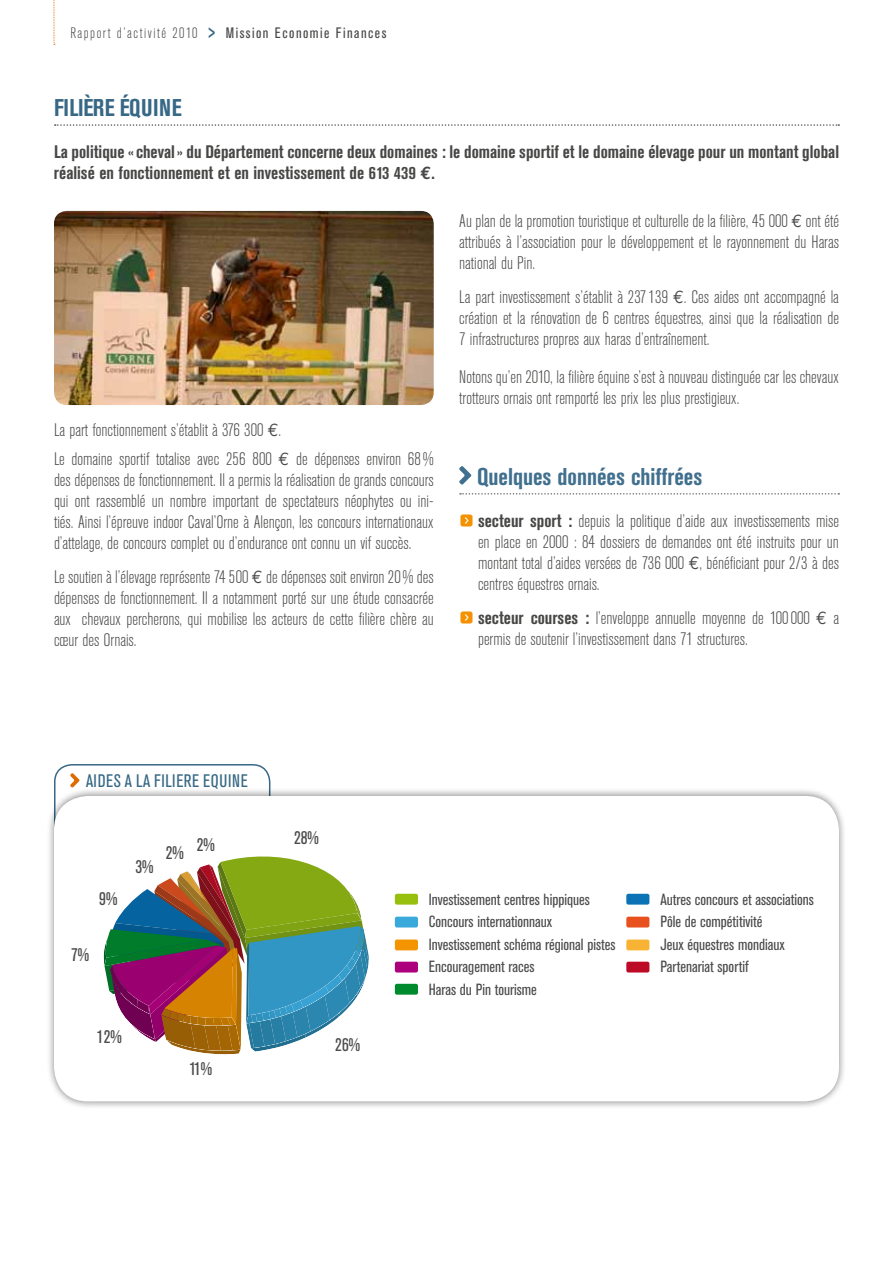
<style>
.page{position:relative;width:893px;height:1263px;background:#fff}
.page>*{position:absolute;margin:0;border:0;box-sizing:border-box;transform-origin:0 0}
.t1{font:700 condensed 24px "Akzidenz Grotesk BE";color:#416f8e}
.t2{font:700 condensed 24px "Akzidenz Grotesk BE";letter-spacing:.02em;color:#376885}
.t3{font:condensed 18.15px "Akzidenz Grotesk BE";color:#4b4b4d}
.t4{font:300 condensed 18px/21px "Akzidenz Grotesk BE";color:#474746;text-align:justify}
.t5{font:700 condensed 18px/21px "Akzidenz Grotesk BE";color:#474746}
.t6{font:condensed 18px "Akzidenz Grotesk BE";letter-spacing:.04em;color:#376885}
.t7{font:condensed 16.05px/22.5px "Akzidenz Grotesk BE";color:#4b4b4d}
.t8{font:condensed 15px "Akzidenz Grotesk BE";letter-spacing:.1em;color:#474746}
.s1{font-weight:300}
.s2{font-weight:700;font-stretch:normal;color:#376885}
.s3{font-family:"Euro Mono";font-stretch:normal}
.s4{font-family:"Euro Mono";font-weight:400;font-stretch:normal}
.s5{font-weight:700}
</style>
<div class="page">
<svg style="left:54px;top:0;width:1px;height:45px"></svg>
<svg style="left:460px;top:493px;width:379px;height:2px"></svg>
<svg style="left:459px;top:466px;width:13px;height:19px"></svg>
<svg style="left:55px;top:124px;width:784px;height:2px"></svg>
<img style="left:54px;top:211px;width:380px;height:194px">
<div style="left:54px;top:764px;width:216px;height:99px;border:2px solid #376885;border-radius:17px"></div>
<div style="left:46px;top:788px;width:801px;height:321px;background:#000;opacity:.5"></div>
<div style="left:54px;top:796px;width:785px;height:305px;background:#fff;border-radius:34px"></div>
<svg style="left:70px;top:773px;width:10px;height:15px"></svg>
<div style="left:395px;top:894px;width:23px;height:11px;background:#97bf0d;border-radius:2px"></div>
<div style="left:395px;top:917px;width:23px;height:10px;background:#39a9dc;border-radius:2px"></div>
<div style="left:395px;top:939px;width:23px;height:11px;background:#f39400;border-radius:2px"></div>
<div style="left:395px;top:962px;width:23px;height:10px;background:#ad007c;border-radius:2px"></div>
<div style="left:395px;top:984px;width:23px;height:11px;background:#008a2e;border-radius:2px"></div>
<div style="left:626px;top:894px;width:23px;height:11px;background:#0b72b5;border-radius:2px"></div>
<div style="left:626px;top:917px;width:23px;height:10px;background:#e8511e;border-radius:2px"></div>
<div style="left:626px;top:939px;width:23px;height:11px;background:#f8b334;border-radius:2px"></div>
<div style="left:626px;top:962px;width:23px;height:10px;background:#bd0a26;border-radius:2px"></div>
<svg style="left:104px;top:856px;width:265px;height:198px"></svg>
<p class="t8" style="left:70px;top:25px;width:318px"><span class="s1">Rapport d’activité 2010</span> <span class="s2">&gt;</span> Mission Economie Finances</p>
<h1 class="t2" style="left:54px;top:94px;width:128px">Filière équine</h1>
<p class="t5" style="left:54px;top:142px;width:787px">La politique «cheval» du Département concerne deux domaines : le domaine sportif et le domaine élevage pour un montant global réalisé en fonctionnement et en investissement de 613 439 <span class="s3">€</span>.</p>
<p class="t4" style="left:54px;top:415px;width:381px;line-height:29.5px">La part fonctionnement s’établit à 376 300 <span class="s4">€</span>.<br>Le domaine sportif totalise avec 256 800 <span class="s4">€</span> de dépenses environ 68%</p>
<p class="t4" style="left:54px;top:470px;width:381px">des dépenses de fonctionnement. Il a permis la réalisation de grands concours qui ont rassemblé un nombre important de spectateurs néophytes ou ini&shy;tiés. Ainsi l’épreuve indoor Caval’Orne à Alençon, les concours internationaux d’attelage, de concours complet ou d’endurance ont connu un vif succès.</p>
<p class="t4" style="left:54px;top:567px;width:381px">Le soutien à l’élevage représente 74 500 <span class="s4">€</span> de dépenses soit environ 20% des dépenses de fonctionnement. Il a notamment porté sur une étude consacrée aux chevaux percherons, qui mobilise les acteurs de cette filière chère au cœur des Ornais.</p>
<p class="t4" style="left:459px;top:211px;width:381px">Au plan de la promotion touristique et culturelle de la filière, 45 000 <span class="s4">€</span> ont été attribués à l’association pour le développement et le rayonnement du Haras national du Pin.</p>
<p class="t4" style="left:459px;top:287px;width:381px">La part investissement s’établit à 237139 <span class="s4">€</span>. Ces aides ont accompagné la création et la rénovation de 6 centres équestres, ainsi que la réalisation de 7 infrastructures propres aux haras d’entraînement.</p>
<p class="t4" style="left:459px;top:367px;width:381px">Notons qu’en 2010, la filière équine s’est à nouveau distinguée car les chevaux trotteurs ornais ont remporté les prix les plus prestigieux.</p>
<h1 class="t1" style="left:477px;top:462px;width:227px">Quelques données chiffrées</h1>
<p class="t4" style="left:478px;top:511px;width:362px;text-indent:-19px"><sub>f</sub> <span class="s5">secteur sport :</span> depuis la politique d’aide aux investissements mise en place en 2000 : 84 dossiers de demandes ont été instruits pour un montant total d’aides versées de 736 000 <span class="s4">€</span>, bénéficiant pour 2/3 à des centres équestres ornais.</p>
<p class="t4" style="left:478px;top:607px;width:362px;text-indent:-19px"><sub>f</sub> <span class="s5">secteur courses :</span> l’enveloppe annuelle moyenne de 100000 <span class="s4">€</span> a permis de soutenir l’investissement dans 71 structures.</p>
<p class="t6" style="left:86px;top:771px;width:75px">AIDES a la filie</p>
<p class="t6" style="left:184px;top:771px;width:64px">re equine</p>
<p class="t3" style="left:135px;top:856px;width:20px">3%</p>
<p class="t3" style="left:166px;top:839px;width:51px">2% 2%</p>
<p class="t3" style="left:294px;top:828px;width:26px">28%</p>
<p class="t3" style="left:99px;top:888px;width:20px">9%</p>
<p class="t3" style="left:71px;top:945px;width:20px">7%</p>
<p class="t3" style="left:97px;top:1026px;width:26px">12%</p>
<p class="t3" style="left:190px;top:1058px;width:24px">11%</p>
<p class="t3" style="left:335px;top:1034px;width:26px">26%</p>
<p class="t7" style="left:429px;top:888px;width:188px">Investissement centres hippiques<br>Concours internationnaux<br>Investissement schéma régional pistes<br>Encouragement races<br>Haras du Pin tourisme</p>
<p class="t7" style="left:660px;top:888px;width:155px">Autres concours et associations<br>Pôle de compétitivité<br>Jeux équestres mondiaux<br>Partenariat sportif</p>
</div>
